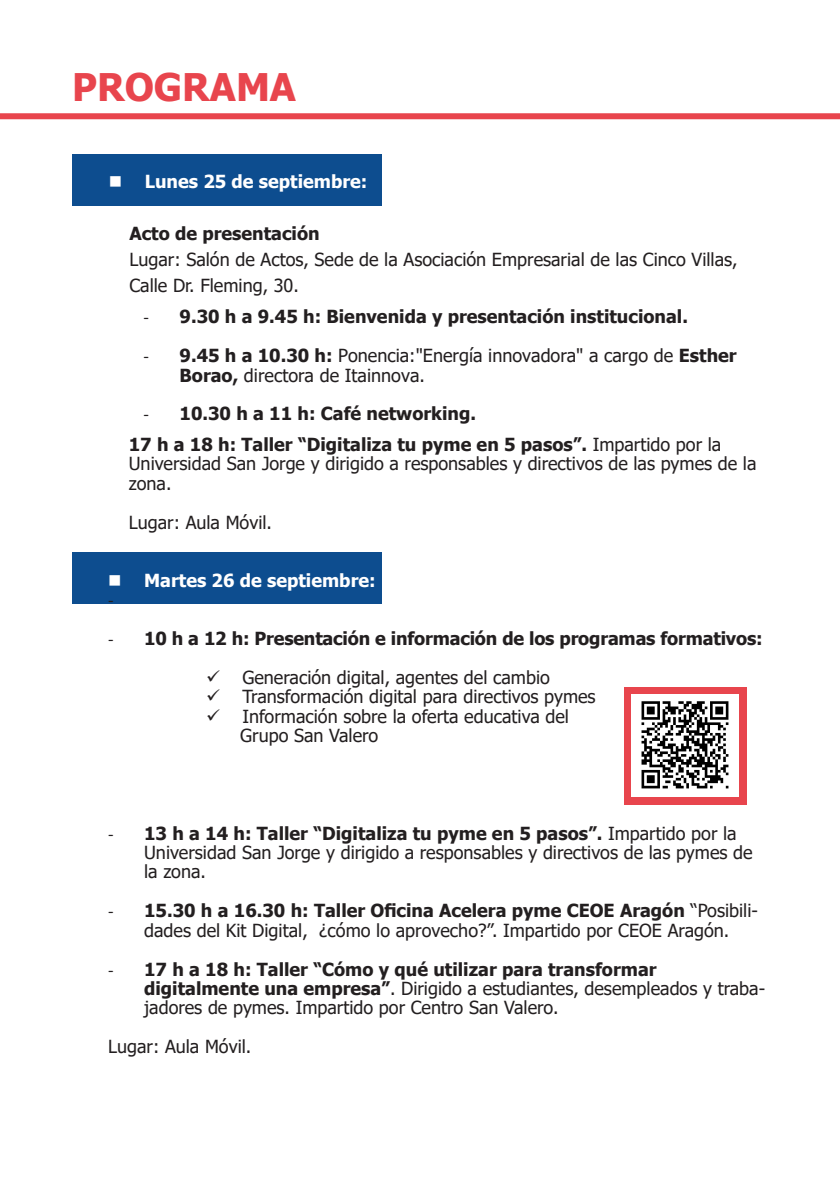
<style>
.page{position:relative;width:840px;height:1191px;background:#fff}
.page>*{position:absolute;margin:0;border:0;box-sizing:border-box;transform-origin:0 0}
.List_Paragraph{font:700 38px "Tahoma";color:#e8454d}
.List_Paragraph-2{font:18px/19.4px "Tahoma";color:#231f20}
.t1{font:700 18px "Tahoma";color:#231f20}
.t2{font:700 18px "Tahoma";color:#fff}
.t3{font:18px "Calibri";color:#231f20}
.s1{font-weight:700}
.s2{font-family:"Calibri";font-weight:400}
.s3{font-family:"Calibri"}
</style>
<div class="page">
<div style="left:72px;top:154px;width:309px;height:51px;background:#0d4d8f"></div>
<div style="left:72px;top:553px;width:309px;height:51px;background:#0d4d8f"></div>
<div style="left:624px;top:686px;width:122px;height:118px;background:#e8454d"></div>
<img style="left:631px;top:694px;width:107px;height:102px">
<div style="left:0;top:113px;width:839px;height:6px;background:#e8454d"></div>
<p class="List_Paragraph" style="left:72px;top:61px;width:225px">PROGRAMA</p>
<p class="t2" style="left:109px;top:169px;width:260px">■ Lunes 25 de septiembre:</p>
<p class="List_Paragraph-2" style="left:129px;top:221px;width:609px;line-height:26px"><span class="s1">Acto de presentación<br></span>Lugar: Salón de Actos, Sede de la Asociación Empresarial de las Cinco Villas,<br>Calle Dr. Fleming, 30.</p>
<p class="t1" style="left:143px;top:304px;width:545px"><span class="s2">-</span> 9.30 h a 9.45 h: Bienvenida y presentación institucional.</p>
<p class="List_Paragraph-2" style="left:179px;top:347px;width:558px;text-indent:-36px"><span class="s3">-</span> <span class="s1">9.45 h a 10.30 h:</span> Ponencia:"Energía innovadora" a cargo de <span class="s1">Esther<br>Borao,</span> directora de Itainnova.</p>
<p class="t1" style="left:143px;top:401px;width:334px"><span class="s2">-</span> 10.30 h a 11 h: Café networking.</p>
<p class="List_Paragraph-2" style="left:129px;top:435px;width:629px"><span class="s1">17 h a 18 h: Taller “Digitaliza tu pyme en 5 pasos”.</span> Impartido por la<br>Universidad San Jorge y dirigido a responsables y directivos de las pymes de la zona.</p>
<p class="List_Paragraph-2" style="left:129px;top:513px;width:145px">Lugar: Aula Móvil.</p>
<p class="t2" style="left:108px;top:567px;width:269px">■ Martes 26 de septiembre:</p>
<p class="t3" style="left:108px;top:588px;width:7px">-</p>
<p class="t1" style="left:108px;top:626px;width:655px"><span class="s2">-</span> 10 h a 12 h: Presentación e información de los programas formativos:</p>
<p class="List_Paragraph-2" style="left:206px;top:669px;width:345px">✓ Generación digital, agentes del cambio</p>
<p class="List_Paragraph-2" style="left:206px;top:688px;width:390px">✓ Transformación digital para directivos pymes</p>
<p class="List_Paragraph-2" style="left:206px;top:707px;width:364px">✓ Información sobre la oferta educativa del</p>
<p class="List_Paragraph-2" style="left:240px;top:727px;width:140px">Grupo San Valero</p>
<p class="List_Paragraph-2" style="left:144px;top:824px;width:609px;text-indent:-36px"><span class="s3">-</span> <span class="s1">13 h a 14 h: Taller “Digitaliza tu pyme en 5 pasos”.</span> Impartido por la<br>Universidad San Jorge y dirigido a responsables y directivos de las pymes de la zona.</p>
<p class="List_Paragraph-2" style="left:108px;top:902px;width:651px;text-align:center"><span class="s3">-</span> <span class="s1">15.30 h a 16.30 h: Taller Oficina Acelera pyme CEOE Aragón</span> “Posibili&shy;dades del Kit Digital, ¿cómo lo aprovecho?”. Impartido por CEOE Aragón.</p>
<p class="List_Paragraph-2" style="left:144px;top:960px;width:622px;text-indent:-36px"><span class="s3">-</span> <span class="s1">17 h a 18 h: Taller “Cómo y qué utilizar para transformar digitalmente una empresa”</span>. Dirigido a estudiantes, desempleados y traba&shy;jadores de pymes. Impartido por Centro San Valero.</p>
<p class="List_Paragraph-2" style="left:108px;top:1038px;width:145px">Lugar: Aula Móvil.</p>
</div>
